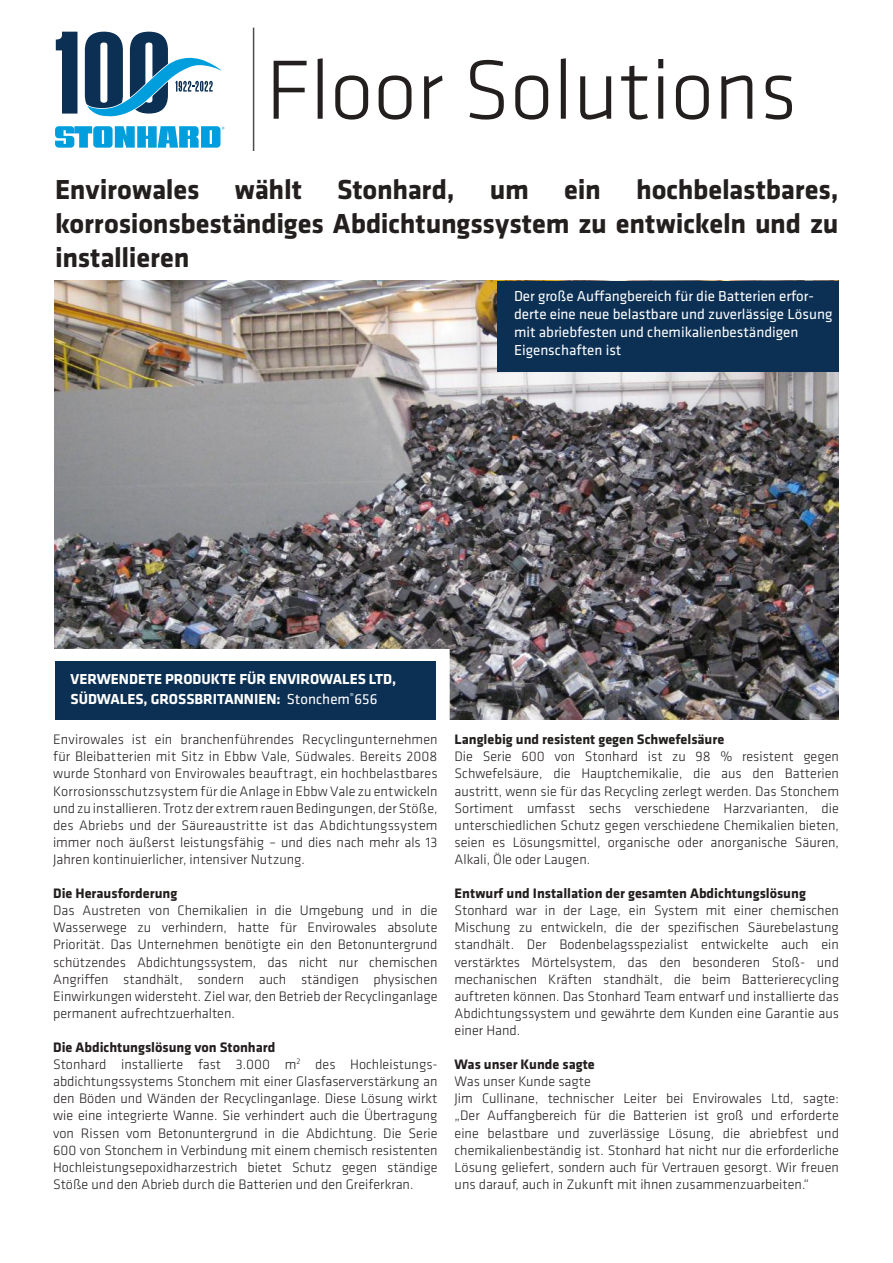
<style>
.page{position:relative;width:893px;height:1263px;background:#fff}
.page>*{position:absolute;margin:0;border:0;box-sizing:border-box;transform-origin:0 0}
.t1{font:300 87px "Klavika";color:#241f1f}
.t2{font:700 28.5px/34.2px "Klavika";letter-spacing:-.01em;color:#241f1f;text-align:justify}
.t3{font:15px/18px "Klavika";color:#fff}
.t4{font:700 15px/19.5px "Klavika";color:#fff}
.t5{font:300 14.25px/17.1px "Klavika";color:#241f1f;text-align:justify}
.t6{font:700 14.25px "Klavika";color:#241f1f}
.s1{font-weight:400}
.s2{font-weight:700}
</style>
<div class="page">
<hr style="left:253px;top:28px;width:1px;height:123px;background:#4c4c4e">
<svg style="left:56px;top:32px;width:21px;height:82px"></svg>
<svg style="left:85px;top:32px;width:136px;height:84px"></svg>
<svg style="left:55px;top:126px;width:169px;height:22px"></svg>
<img style="left:54px;top:281px;width:785px;height:438px">
<div style="left:497px;top:281px;width:342px;height:91px;background:#0c3054"></div>
<div style="left:37px;top:649px;width:413px;height:76px;background:#fff"></div>
<div style="left:55px;top:661px;width:381px;height:58px;background:#0c3054"></div>
<h1 class="t1" style="left:266px;top:37px;width:533px">Floor Solutions</h1>
<h2 class="t2" style="left:55px;top:171px;width:785px">Envirowales wählt Stonhard, um ein hochbelastbares, korrosionsbeständiges Abdichtungssystem zu entwickeln und zu installieren</h2>
<p class="t3" style="left:514px;top:287px;width:320px">Der große Auffangbereich für die Batterien erfor&shy;derte eine neue belastbare und zuverlässige Lösung mit abriebfesten und chemikalienbeständigen Eigenschaften ist</p>
<p class="t4" style="left:71px;top:669px;width:327px">VERWENDETE PRODUKTE FÜR ENVIROWALES LTD,<br>SÜDWALES, GROSSBRITANNIEN: <span class="s1">Stonchem</span><sup>®</sup><span class="s1">656</span></p>
<p class="t5" style="left:53px;top:731px;width:386px">Envirowales ist ein branchenführendes Recyclingunternehmen für Bleibatterien mit Sitz in Ebbw Vale, Südwales. Bereits 2008 wurde Stonhard von Envirowales beauftragt, ein hochbelastbares Korrosionsschutzsystem für die Anlage in Ebbw Vale zu entwickeln und zu installieren. Trotz der extrem rauen Bedingungen, der Stöße, des Abriebs und der Säureaustritte ist das Abdichtungssystem immer noch äußerst leistungsfähig – und dies nach mehr als 13<br>Jahren kontinuierlicher, intensiver Nutzung.</p>
<p class="t6" style="left:53px;top:883px;width:126px">Die Herausforderung</p>
<p class="t5" style="left:53px;top:902px;width:386px">Das Austreten von Chemikalien in die Umgebung und in die Wasserwege zu verhindern, hatte für Envirowales absolute Priorität. Das Unternehmen benötigte ein den Betonuntergrund schützendes Abdichtungssystem, das nicht nur chemischen Angriffen standhält, sondern auch ständigen physischen Einwirkungen widersteht. Ziel war, den Betrieb der Recyclinganlage permanent aufrechtzuerhalten.</p>
<p class="t5" style="left:53px;top:1039px;width:386px;text-align:left"><span class="s2">Die Abdichtungslösung von Stonhard<br></span>Stonhard installierte fast 3.000 m<sup>2</sup> des Hochleistungs&shy;abdichtungssystems Stonchem mit einer Glasfaserverstärkung an den Böden und Wänden der Recyclinganlage. Diese Lösung wirkt wie eine integrierte Wanne. Sie verhindert auch die Übertragung von Rissen vom Betonuntergrund in die Abdichtung. Die Serie 600 von Stonchem in Verbindung mit einem chemisch resistenten Hochleistungsepoxidharzestrich bietet Schutz gegen ständige Stöße und den Abrieb durch die Batterien und den Greiferkran.</p>
<p class="t6" style="left:455px;top:729px;width:271px">Langlebig und resistent gegen Schwefelsäure</p>
<p class="t5" style="left:455px;top:748px;width:386px">Die Serie 600 von Stonhard ist zu 98 % resistent gegen Schwefelsäure, die Hauptchemikalie, die aus den Batterien austritt, wenn sie für das Recycling zerlegt werden. Das Stonchem Sortiment umfasst sechs verschiedene Harzvarianten, die unterschiedlichen Schutz gegen verschiedene Chemikalien bieten, seien es Lösungsmittel, organische oder anorganische Säuren, Alkali, Öle oder Laugen.</p>
<p class="t6" style="left:455px;top:883px;width:353px">Entwurf und Installation der gesamten Abdichtungslösung</p>
<p class="t5" style="left:455px;top:902px;width:386px">Stonhard war in der Lage, ein System mit einer chemischen Mischung zu entwickeln, die der spezifischen Säurebelastung standhält. Der Bodenbelagsspezialist entwickelte auch ein verstärktes Mörtelsystem, das den besonderen Stoß- und mechanischen Kräften standhält, die beim Batterierecycling auftreten können. Das Stonhard Team entwarf und installierte das Abdichtungssystem und gewährte dem Kunden eine Garantie aus einer Hand.</p>
<p class="t6" style="left:455px;top:1054px;width:142px">Was unser Kunde sagte</p>
<p class="t5" style="left:455px;top:1073px;width:386px;text-align:left">Was unser Kunde sagte<br>Jim Cullinane, technischer Leiter bei Envirowales Ltd, sagte: „Der Auffangbereich für die Batterien ist groß und erforderte eine belastbare und zuverlässige Lösung, die abriebfest und chemikalienbeständig ist. Stonhard hat nicht nur die erforderliche Lösung geliefert, sondern auch für Vertrauen gesorgt. Wir freuen uns darauf, auch in Zukunft mit ihnen zusammenzuarbeiten.“</p>
</div>
